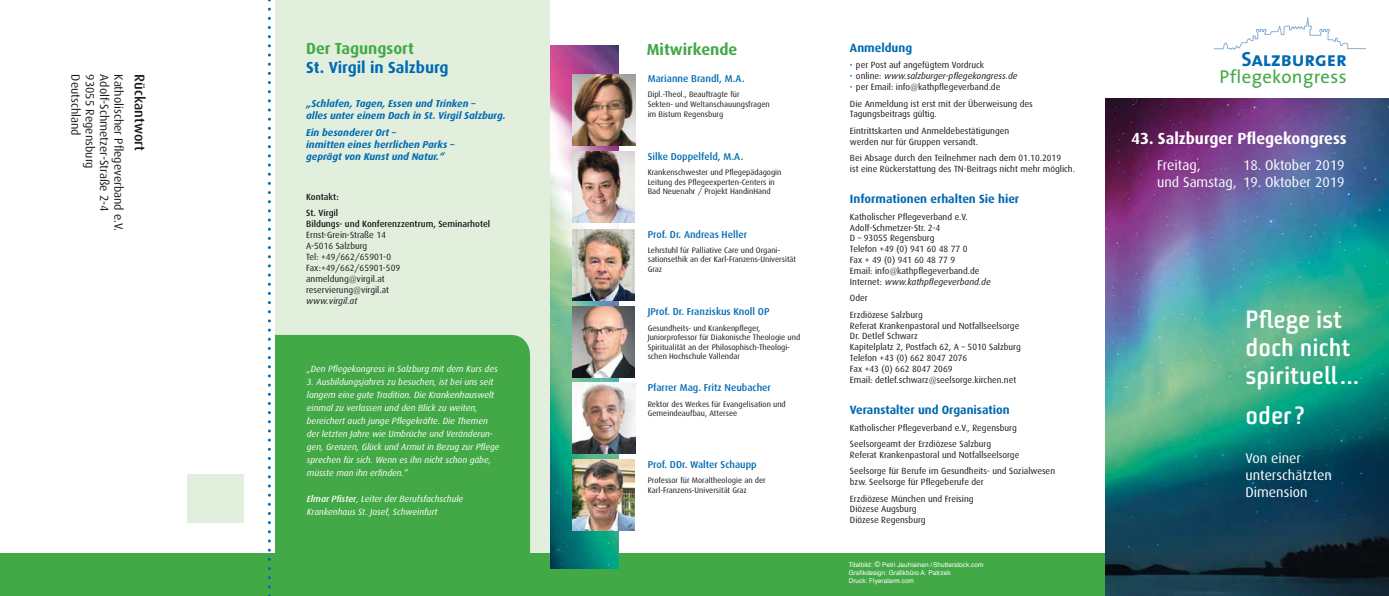
<style>
.page{position:relative;width:1389px;height:596px;background:#fff}
.page>*{position:absolute;margin:0;border:0;box-sizing:border-box;transform-origin:0 0}
.t1{font:600 25px/28px "Bunuelo Clean Pro";color:#fff}
.t2{font:20.5px "The Sans Bold Caps";letter-spacing:-.01em;color:#006ab3}
.t3{font:18.6px "The Sans";letter-spacing:.02em;color:#43a947}
.t4{font:700 16px "Dax";color:#fff}
.t5{font:700 16px "Dax";color:#43a947}
.t6{font:700 16px "Dax";color:#006ab3}
.t7{font:14px/17px "Dax";color:#fff;text-align:right}
.t8{font:500 14px "Dax";color:#1a171c}
.t9{font:12px "Dax";color:#1a171c}
.t10{font:700 12px "Dax";color:#006ab3}
.t11{font:italic 700 10px/12px "Dax";color:#006ab3}
.t12{font:500 10px "Dax";color:#006ab3}
.t13{font:9px/10.8px "Dax";color:#1a171c}
.t14{font:italic 9px/13px "Dax";color:#fff}
.t15{font:500 9px/16.7px "Dax";color:#1a171c}
.t16{font:italic 9px "Dax";color:#1a171c}
.t17{font:8px/9.6px "Dax";color:#1a171c}
.t18{font:6.5px/7.8px "Helvetica";color:#fff}
.s1{font-weight:500}
.s2{color:#006ab3}
.s3{font-style:normal;color:#006ab3}
.s4{font-style:normal}
.s5{font-style:italic}
.s6{font-size:8px}
</style>
<div class="page">
<div style="left:275px;top:0;width:275px;height:595px;background:#e2efdd"></div>
<div style="left:0;top:553px;width:1106px;height:42px;background:#43a947"></div>
<img style="left:1106px;top:98px;width:283px;height:497px">
<svg style="left:1213px;top:17px;width:153px;height:33px"></svg>
<img style="left:550px;top:45px;width:68px;height:523px">
<img style="left:573px;top:152px;width:62px;height:70px">
<img style="left:573px;top:229px;width:62px;height:71px">
<img style="left:573px;top:306px;width:62px;height:71px">
<img style="left:573px;top:382px;width:62px;height:71px">
<img style="left:572px;top:459px;width:63px;height:71px">
<div style="left:275px;top:334px;width:255px;height:219px;background:#43a947"></div>
<div style="left:187px;top:473px;width:57px;height:49px;background:#e2efdd"></div>
<svg style="left:268px;top:0;width:3px;height:596px"></svg>
<img style="left:573px;top:74px;width:62px;height:71px">
<h3 class="t9" style="left:82px;top:74px;width:63px;rotate:90deg">Deutschland</h3>
<h3 class="t9" style="left:97px;top:74px;width:96px;rotate:90deg">93055 Regensburg</h3>
<h3 class="t9" style="left:111px;top:74px;width:139px;rotate:90deg">Adolf-Schmetzer-Straße 2-4</h3>
<h3 class="t9" style="left:125px;top:74px;width:158px;rotate:90deg">Katholischer Pflegeverband e.V.</h3>
<h3 class="t8" style="left:147px;top:74px;width:78px;rotate:90deg">Rückantwort</h3>
<h3 class="t5" style="left:306px;top:39px;width:109px">Der Tagungsort</h3>
<h3 class="t6" style="left:306px;top:59px;width:144px">St. Virgil in Salzburg</h3>
<p class="t11" style="left:306px;top:97px;width:201px">„Schlafen, Tagen, Essen und Trinken –<br>alles unter einem Dach in St. Virgil Salzburg.</p>
<p class="t11" style="left:306px;top:127px;width:150px">Ein besonderer Ort –<br>inmitten eines herrlichen Parks – geprägt von Kunst und Natur.“</p>
<p class="t15" style="left:306px;top:188px;width:34px">Kontakt:<br>St. Virgil</p>
<p class="t15" style="left:306px;top:216px;width:186px">Bildungs- und Konferenzzentrum, Seminarhotel</p>
<p class="t13" style="left:306px;top:229px;width:96px">Ernst-Grein-Straße 14<br>A-5016 Salzburg<br>Tel: +49/662/65901-0<br>Fax:+49/662/65901-509 anmeldung@virgil.at reservierung@virgil.at</p>
<p class="t16" style="left:306px;top:296px;width:53px">www.virgil.at</p>
<p class="t14" style="left:307px;top:362px;width:192px">„Den Pflegekongress in Salzburg mit dem Kurs des</p>
<p class="t14" style="left:307px;top:375px;width:194px">3. Ausbildungsjahres zu besuchen, ist bei uns seit langem eine gute Tradition. Die Krankenhauswelt einmal zu verlassen und den Blick zu weiten, bereichert auch junge Pflegekräfte. Die Themen der letzten Jahre wie Umbrüche und Veränderun&shy;gen, Grenzen, Glück und Armut in Bezug zur Pflege sprechen für sich. Wenn es ihn nicht schon gäbe, müsste man ihn erfinden.“</p>
<p class="t14" style="left:307px;top:492px;width:158px"><span class="s1">Elmar Pfister</span>, Leiter der Berufsfachschule<br>Krankenhaus St. Josef, Schweinfurt</p>
<h3 class="t5" style="left:647px;top:40px;width:92px">Mitwirkende</h3>
<p class="t12" style="left:648px;top:73px;width:98px">Marianne Brandl, M.A.</p>
<p class="t17" style="left:648px;top:90px;width:124px">Dipl.-Theol., Beauftragte für<br>Sekten- und Weltanschauungsfragen im Bistum Regensburg</p>
<p class="t12" style="left:648px;top:151px;width:97px">Silke Doppelfeld, M.A.</p>
<p class="t17" style="left:648px;top:167px;width:135px">Krankenschwester und Pflegepädagogin<br>Leitung des Pflegeexperten-Centers in<br>Bad Neuenahr / Projekt HandinHand</p>
<p class="t12" style="left:648px;top:228px;width:101px">Prof. Dr. Andreas Heller</p>
<p class="t17" style="left:648px;top:245px;width:150px">Lehrstuhl für Palliative Care und Organi&shy;sationsethik an der Karl-Franzens-Universität<br>Graz</p>
<p class="t12" style="left:648px;top:306px;width:123px">JProf. Dr. Franziskus Knoll OP</p>
<p class="t17" style="left:648px;top:323px;width:154px">Gesundheits- und Krankenpfleger, Juniorprofessor für Diakonische Theologie und Spiritualität an der Philosophisch-Theologi&shy;schen Hochschule Vallendar</p>
<p class="t12" style="left:648px;top:382px;width:125px">Pfarrer Mag. Fritz Neubacher</p>
<p class="t17" style="left:648px;top:399px;width:140px">Rektor des Werkes für Evangelisation und<br>Gemeindeaufbau, Attersee</p>
<p class="t12" style="left:648px;top:458px;width:110px">Prof. DDr. Walter Schaupp</p>
<p class="t17" style="left:648px;top:475px;width:120px">Professor für Moraltheologie an der<br>Karl-Franzens-Universität Graz</p>
<h3 class="t10" style="left:850px;top:41px;width:64px">Anmeldung</h3>
<p class="t13" style="left:850px;top:60px;width:136px"><span class="s2">•</span> per Post auf angefügtem Vordruck</p>
<p class="t16" style="left:850px;top:71px;width:169px"><span class="s3">•</span> <span class="s4">online:</span> www.salzburger-pflegekongress.de</p>
<p class="t13" style="left:850px;top:79px;width:184px;line-height:16.5px"><span class="s2">•</span> per Email: info@kathpflegeverband.de<br>Die Anmeldung ist erst mit der Überweisung des</p>
<p class="t13" style="left:850px;top:106px;width:161px;line-height:16.5px">Tagungsbeitrags gültig.<br>Eintrittskarten und Anmeldebestätigungen</p>
<p class="t13" style="left:850px;top:133px;width:213px;line-height:16.5px">werden nur für Gruppen versandt.<br>Bei Absage durch den Teilnehmer nach dem 01.10.2019</p>
<p class="t13" style="left:850px;top:163px;width:226px">ist eine Rückerstattung des TN-Beitrags nicht mehr möglich.</p>
<h3 class="t10" style="left:850px;top:192px;width:171px">Informationen erhalten Sie hier</h3>
<p class="t13" style="left:850px;top:211px;width:142px">Katholischer Pflegeverband e.V.<br>Adolf-Schmetzer-Str. 2-4<br>D – 93055 Regensburg<br>Telefon +49 (0) 941 60 48 77 0<br>Fax + 49 (0) 941 60 48 77 9<br>Email: info@kathpflegeverband.de<br>Internet: <span class="s5">www.kathpflegeverband.de</span></p>
<p class="t13" style="left:850px;top:290px;width:74px;line-height:16.5px">Oder<br>Erzdiözese Salzburg</p>
<p class="t13" style="left:850px;top:320px;width:172px">Referat Krankenpastoral und Notfallseelsorge Dr. Detlef Schwarz<br>Kapitelplatz 2, Postfach 62, A – 5010 Salzburg Telefon +43 (0) 662 8047 2076<br>Fax +43 (0) 662 8047 2069<br>Email: detlef.schwarz@seelsorge.kirchen.net</p>
<h3 class="t10" style="left:850px;top:403px;width:161px">Veranstalter und Organisation</h3>
<p class="t13" style="left:850px;top:419px;width:168px;line-height:16.5px">Katholischer Pflegeverband e.V., Regensburg<br>Seelsorgeamt der Erzdiözese Salzburg</p>
<p class="t13" style="left:850px;top:446px;width:207px;line-height:16.5px">Referat Krankenpastoral und Notfallseelsorge<br>Seelsorge für Berufe im Gesundheits- und Sozialwesen</p>
<p class="t13" style="left:850px;top:473px;width:135px;line-height:16.5px">bzw. Seelsorge für Pflegeberufe der<br>Erzdiözese München und Freising</p>
<p class="t13" style="left:850px;top:503px;width:77px">Diözese Augsburg<br>Diözese Regensburg</p>
<p class="t18" style="left:849px;top:560px;width:136px">Titelbild: <span class="s6">©</span> Petri Jauhiainen / Shutterstock.com<br>Grafikdesign: Grafikbüro A. Patrzek<br>Druck: Flyeralarm.com</p>
<h2 class="t2" style="left:1242px;top:42px;width:107px">Salzburger</h2>
<h3 class="t3" style="left:1219px;top:62px;width:129px">Pflegekongress</h3>
<h3 class="t4" style="left:1131px;top:129px;width:217px">43. Salzburger Pflegekongress</h3>
<h3 class="t7" style="left:1157px;top:157px;width:45px">Freitag,</h3>
<h3 class="t7" style="left:1157px;top:157px;width:189px">18. Oktober 2019<br>und Samstag, 19. Oktober 2019</h3>
<h1 class="t1" style="left:1246px;top:305px;width:115px">Pflege ist doch nicht spirituell...</h1>
<h1 class="t1" style="left:1246px;top:401px;width:61px">oder?</h1>
<h3 class="t7" style="left:1246px;top:449px;width:88px;text-align:left">Von einer unterschätzten<br>Dimension</h3>
</div>
